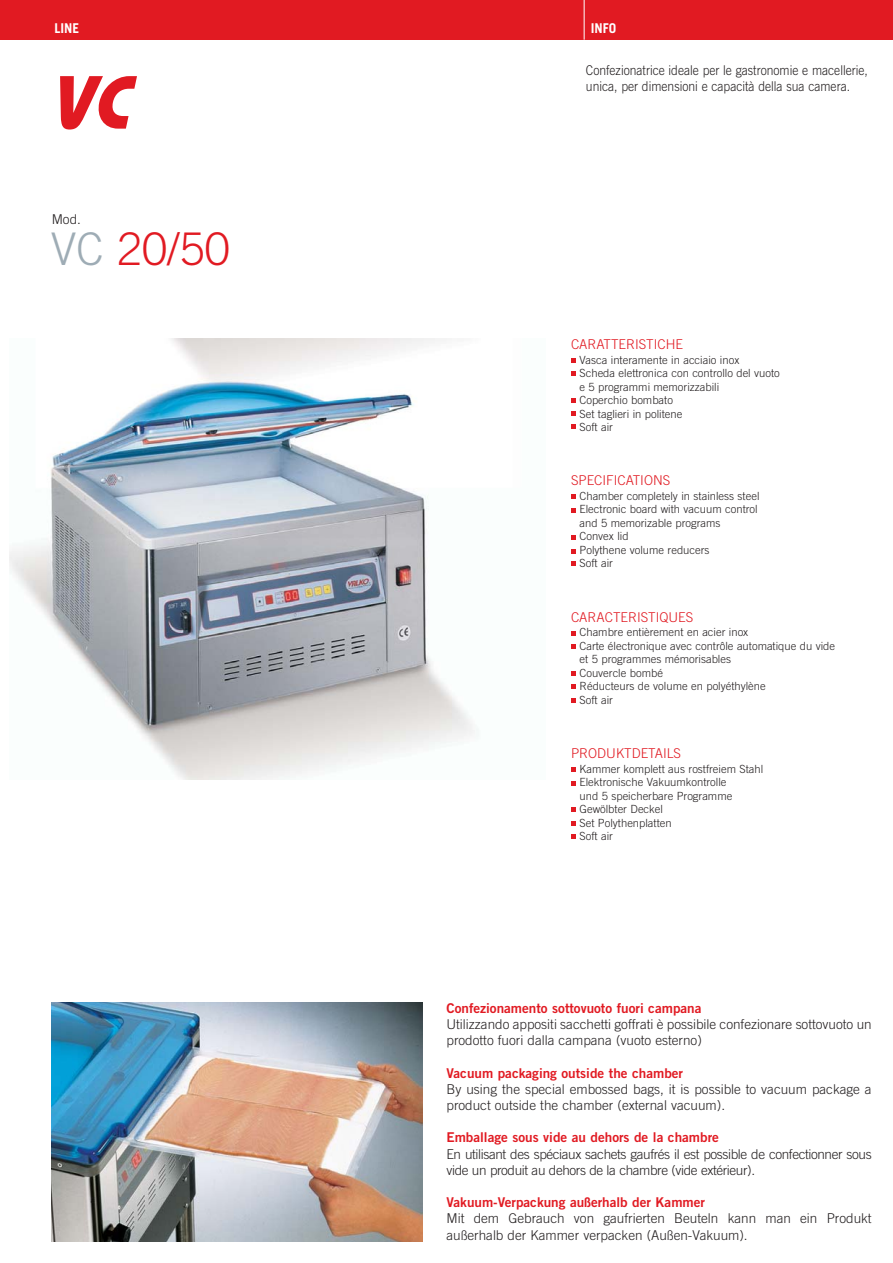
<style>
.page{position:relative;width:893px;height:1263px;background:#fff}
.page>*{position:absolute;margin:0;border:0;box-sizing:border-box;transform-origin:0 0}
.t1{font:italic 700 75px "Bauhaus";color:#e11a22}
.t2{font:300 45px "Trade Gothic LT Std";color:#e11a22}
.t3{font:300 13.5px/16.2px "Trade Gothic LT Std";color:#231f20}
.t4{font:13.5px "Trade Gothic LT Std Bd 2";color:#e11a22}
.t5{font:300 13.5px/16.2px "Trade Gothic LT Std";letter-spacing:-.03em;color:#231f20}
.t6{font:300 13.5px/16.2px "Trade Gothic LT Std";color:#231f20;scale:.9 1}
.t7{font:300 13.5px "Trade Gothic LT Std";color:#e11a22}
.t8{font:700 13.5px "Trade Gothic LT Std";color:#fff}
.t9{font:300 11.25px/13.5px "Trade Gothic LT Std";color:#231f20}
.s1{color:#9eacb5}
</style>
<div class="page">
<img style="left:9px;top:338px;width:469px;height:442px">
<svg style="left:571px;top:358px;width:4px;height:4px"></svg>
<svg style="left:571px;top:372px;width:4px;height:4px"></svg>
<svg style="left:571px;top:424px;width:4px;height:5px"></svg>
<svg style="left:571px;top:398px;width:4px;height:5px"></svg>
<svg style="left:571px;top:412px;width:4px;height:4px"></svg>
<svg style="left:571px;top:495px;width:4px;height:4px"></svg>
<svg style="left:571px;top:631px;width:4px;height:4px"></svg>
<svg style="left:571px;top:644px;width:4px;height:4px"></svg>
<svg style="left:571px;top:698px;width:4px;height:4px"></svg>
<svg style="left:571px;top:671px;width:4px;height:4px"></svg>
<svg style="left:571px;top:684px;width:4px;height:4px"></svg>
<svg style="left:571px;top:768px;width:4px;height:4px"></svg>
<svg style="left:571px;top:781px;width:4px;height:4px"></svg>
<svg style="left:571px;top:835px;width:4px;height:4px"></svg>
<svg style="left:571px;top:808px;width:4px;height:4px"></svg>
<svg style="left:571px;top:821px;width:4px;height:4px"></svg>
<svg style="left:571px;top:508px;width:4px;height:5px"></svg>
<svg style="left:571px;top:561px;width:4px;height:4px"></svg>
<svg style="left:571px;top:536px;width:4px;height:4px"></svg>
<svg style="left:571px;top:549px;width:4px;height:5px"></svg>
<div style="left:0;top:0;width:893px;height:39px;background:#e11a22"></div>
<hr style="left:584px;top:0;width:1px;height:40px;background:#fff">
<img style="left:51px;top:1002px;width:371px;height:240px">
<p class="t8" style="left:54px;top:20px;width:26px">LINE</p>
<p class="t8" style="left:591px;top:20px;width:27px">INFO</p>
<h1 class="t1" style="left:50px;top:76px;width:95px">VC</h1>
<p class="t3" style="left:52px;top:213px;width:31px">Mod.</p>
<h2 class="t2" style="left:51px;top:232px;width:180px"><span class="s1">VC</span> 20/50</h2>
<p class="t6" style="left:586px;top:63px;width:315px">Confezionatrice ideale per le gastronomie e macellerie, unica, per dimensioni e capacità della sua camera.</p>
<p class="t7" style="left:571px;top:339px;width:114px">CARATTERISTICHE</p>
<p class="t9" style="left:579px;top:354px;width:202px">Vasca interamente in acciaio inox<br>Scheda elettronica con controllo del vuoto e 5 programmi memorizzabili<br>Coperchio bombato<br>Set taglieri in politene<br>Soft air</p>
<p class="t7" style="left:571px;top:475px;width:101px">SPECIFICATIONS</p>
<p class="t9" style="left:579px;top:490px;width:181px">Chamber completely in stainless steel<br>Electronic board with vacuum control and 5 memorizable programs<br>Convex lid<br>Polythene volume reducers<br>Soft air</p>
<p class="t7" style="left:571px;top:612px;width:124px">CARACTERISTIQUES</p>
<p class="t9" style="left:579px;top:626px;width:257px">Chambre entièrement en acier inox<br>Carte électronique avec contrôle automatique du vide et 5 programmes mémorisables<br>Couvercle bombé<br>Réducteurs de volume en polyéthylène<br>Soft air</p>
<p class="t7" style="left:571px;top:748px;width:112px">PRODUKTDETAILS</p>
<p class="t9" style="left:579px;top:763px;width:185px">Kammer komplett aus rostfreiem Stahl<br>Elektronische Vakuumkontrolle<br>und 5 speicherbare Programme<br>Gewölbter Deckel<br>Set Polythenplatten<br>Soft air</p>
<p class="t4" style="left:446px;top:1003px;width:257px">Confezionamento sottovuoto fuori campana</p>
<p class="t3" style="left:446px;top:1017px;width:427px">Utilizzando appositi sacchetti goffrati è possibile confezionare sottovuoto un prodotto fuori dalla campana (vuoto esterno)</p>
<p class="t4" style="left:446px;top:1068px;width:238px">Vacuum packaging outside the chamber</p>
<p class="t3" style="left:446px;top:1082px;width:427px">By using the special embossed bags, it is possible to vacuum package a product outside the chamber (external vacuum).</p>
<p class="t4" style="left:446px;top:1133px;width:274px">Emballage sous vide au dehors de la chambre</p>
<p class="t5" style="left:446px;top:1147px;width:427px">En utilisant des spéciaux sachets gaufrés il est possible de confectionner sous vide un produit au dehors de la chambre (vide extérieur).</p>
<p class="t4" style="left:446px;top:1197px;width:260px">Vakuum-Verpackung außerhalb der Kammer</p>
<p class="t3" style="left:446px;top:1212px;width:427px">Mit dem Gebrauch von gaufrierten Beuteln kann man ein Produkt außerhalb der Kammer verpacken (Außen-Vakuum).</p>
</div>
